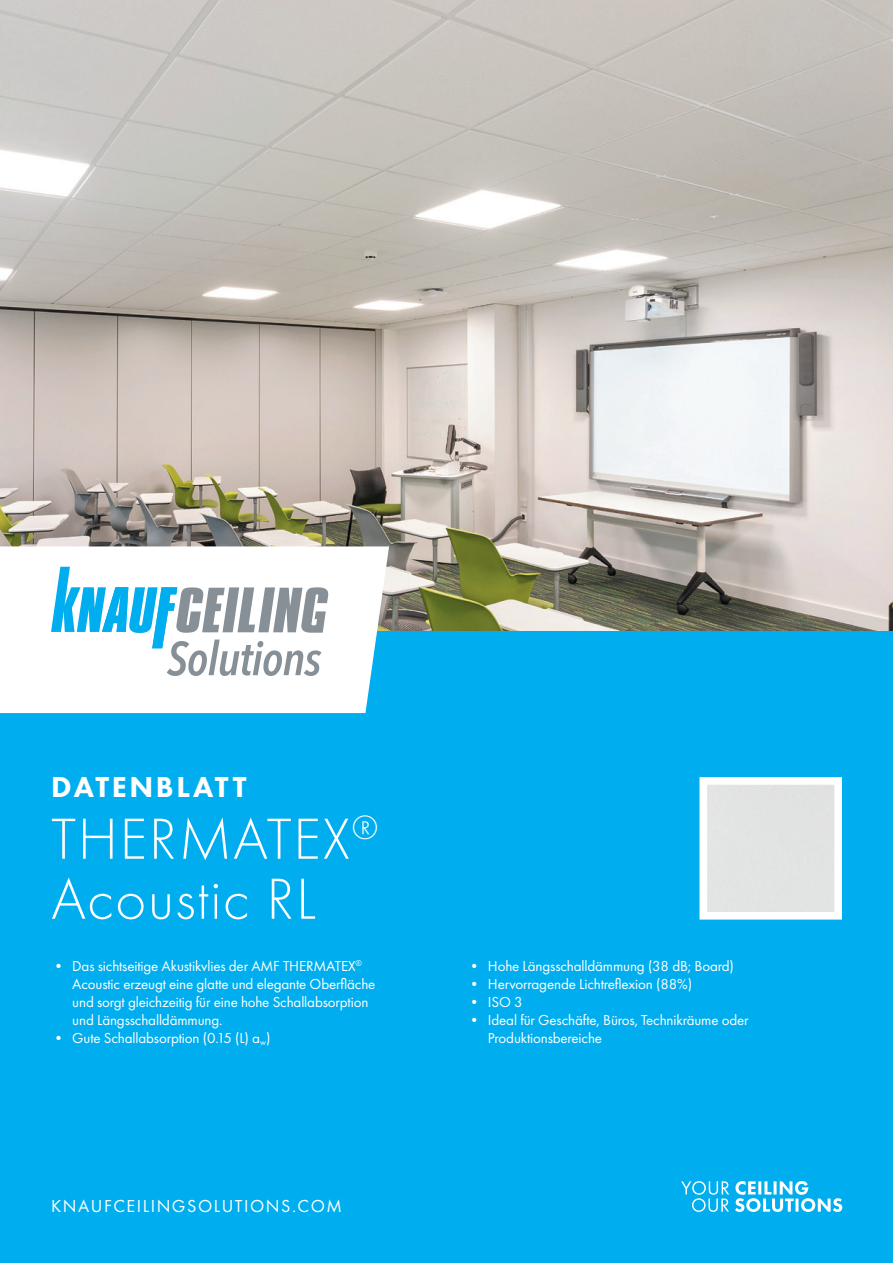
<style>
.page{position:relative;width:893px;height:1263px;background:#fff}
.page>*{position:absolute;margin:0;border:0;box-sizing:border-box;transform-origin:0 0}
.t1{font:300 60px/60px "Futura PT";letter-spacing:.025em;color:#fff}
.t2{font:800 30px "Futura PT";letter-spacing:.085em;color:#fff}
.t3{font:18px "Futura PT";letter-spacing:.085em;color:#fff}
.t4{font:15px/18px "Futura PT";letter-spacing:-.01em;color:#fff}
</style>
<div class="page">
<img style="left:0;top:0;width:893px;height:631px">
<div style="left:0;top:631px;width:893px;height:632px;background:#00aeef"></div>
<svg style="left:699px;top:777px;width:143px;height:143px"></svg>
<svg style="left:681px;top:1181px;width:161px;height:31px"></svg>
<svg style="left:0;top:546px;width:389px;height:167px;fill:#fff"></svg>
<svg style="left:51px;top:567px;width:278px;height:109px"></svg>
<h2 class="t2" style="left:51px;top:769px;width:197px">DATENBLATT</h2>
<h1 class="t1" style="left:51px;top:809px;width:329px">THERMATEX<sup>®<br></sup>Acoustic RL</h1>
<p class="t4" style="left:72px;top:957px;width:305px;text-indent:-21px">• Das sichtseitige Akustikvlies der AMF THERMATEX<sup>® </sup>Acoustic erzeugt eine glatte und elegante Oberfläche und sorgt gleichzeitig für eine hohe Schallabsorption und Längsschalldämmung.</p>
<p class="t4" style="left:51px;top:1029px;width:221px">• Gute Schallabsorption (0.15 (L) a<sub>w</sub>)</p>
<p class="t3" style="left:51px;top:1195px;width:292px">KNAUFCEILINGSOLUTIONS.COM</p>
<p class="t4" style="left:467px;top:957px;width:269px">• Hohe Längsschalldämmung (38 dB; Board)</p>
<p class="t4" style="left:467px;top:975px;width:227px">• Hervorragende Lichtreflexion (88%)</p>
<p class="t4" style="left:467px;top:993px;width:58px">• ISO 3</p>
<p class="t4" style="left:488px;top:1011px;width:262px;text-indent:-21px">• Ideal für Geschäfte, Büros, Technikräume oder<br>Produktionsbereiche</p>
</div>
